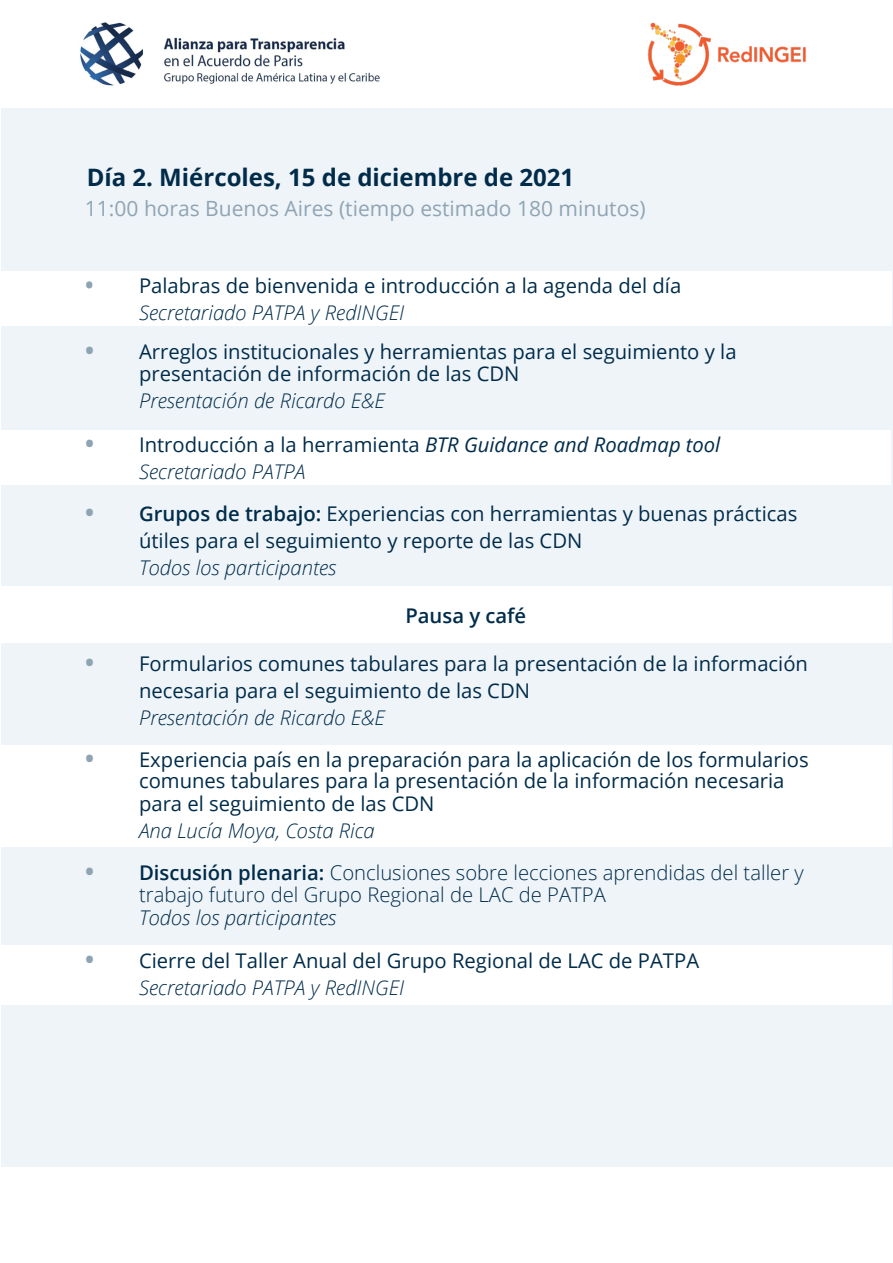
<style>
.page{position:relative;width:893px;height:1263px;background:#fff}
.page>*{position:absolute;margin:0;border:0;box-sizing:border-box;transform-origin:0 0}
.t1{font:700 24px "Open Sans";color:#002c4a}
.t2{font:21px "Open Sans";color:#8fa4b3}
.t3{font:20.25px/27px "Open Sans";color:#002c4a}
.t4{font:italic 300 20.25px "Open Sans";color:#002c4a}
.t5{font:300 20.25px/22.5px "Open Sans";color:#002c4a}
.t6{font:600 20.25px "Open Sans";color:#002c4a}
.s1{font-weight:700;font-size:22.5px;color:#8fa4b3}
.s2{font-weight:300;font-style:italic}
.s3{font-weight:700;font-size:24px;color:#8fa4b3}
.s4{font-style:italic}
.s5{font-weight:600}
</style>
<div class="page">
<div style="left:1px;top:108px;width:891px;height:1059px;background:#eff4f9"></div>
<img style="left:80px;top:22px;width:300px;height:64px">
<img style="left:648px;top:22px;width:158px;height:64px">
<div style="left:1px;top:586px;width:891px;height:57px;background:#fff"></div>
<div style="left:1px;top:271px;width:891px;height:55px;background:#fff"></div>
<div style="left:0;top:430px;width:891px;height:55px;background:#fff"></div>
<div style="left:2px;top:745px;width:890px;height:101px;background:#fff"></div>
<div style="left:2px;top:945px;width:890px;height:60px;background:#fff"></div>
<p class="t1" style="left:87px;top:161px;width:489px">Día 2. Miércoles, 15 de diciembre de 2021</p>
<p class="t2" style="left:85px;top:194px;width:562px">11:00 horas Buenos Aires (tiempo estimado 180 minutos)</p>
<p class="t3" style="left:139px;top:272px;width:544px;text-indent:-54px"><span class="s1">•</span> Palabras de bienvenida e introducción a la agenda del día<br><span class="s2">Secretariado PATPA y RedINGEI</span></p>
<p class="t3" style="left:139px;top:340px;width:599px;line-height:22.5px;text-indent:-54px"><span class="s3">•</span> Arreglos institucionales y herramientas para el seguimiento y la presentación de información de las CDN</p>
<p class="t4" style="left:139px;top:387px;width:247px">Presentación de Ricardo E&amp;E</p>
<p class="t3" style="left:139px;top:431px;width:583px;text-indent:-54px"><span class="s3">•</span> Introducción a la herramienta <span class="s4">BTR Guidance and Roadmap tool<br></span><span class="s2">Secretariado PATPA</span></p>
<p class="t3" style="left:139px;top:500px;width:660px;text-indent:-54px"><span class="s3">•</span> <span class="s5">Grupos de trabajo:</span> Experiencias con herramientas y buenas prácticas útiles para el seguimiento y reporte de las CDN</p>
<p class="t4" style="left:139px;top:554px;width:199px">Todos los participantes</p>
<p class="t6" style="left:405px;top:602px;width:122px">Pausa y café</p>
<p class="t3" style="left:139px;top:650px;width:670px;text-indent:-54px"><span class="s3">•</span> Formularios comunes tabulares para la presentación de la información necesaria para el seguimiento de las CDN</p>
<p class="t4" style="left:139px;top:704px;width:247px">Presentación de Ricardo E&amp;E</p>
<p class="t3" style="left:139px;top:748px;width:671px;line-height:21.8px;text-indent:-54px"><span class="s3">•</span> Experiencia país en la preparación para la aplicación de los formularios comunes tabulares para la presentación de la información necesaria para el seguimiento de las CDN</p>
<p class="t4" style="left:139px;top:816px;width:237px">Ana Lucía Moya, Costa Rica</p>
<p class="t5" style="left:139px;top:860px;width:666px;text-indent:-54px"><span class="s3">•</span> <span class="s5">Discusión plenaria:</span> Conclusiones sobre lecciones aprendidas del taller y trabajo futuro del Grupo Regional de LAC de PATPA</p>
<p class="t4" style="left:139px;top:903px;width:199px">Todos los participantes</p>
<p class="t3" style="left:139px;top:947px;width:562px;text-indent:-54px"><span class="s3">•</span> Cierre del Taller Anual del Grupo Regional de LAC de PATPA<br><span class="s2">Secretariado PATPA y RedINGEI</span></p>
</div>
